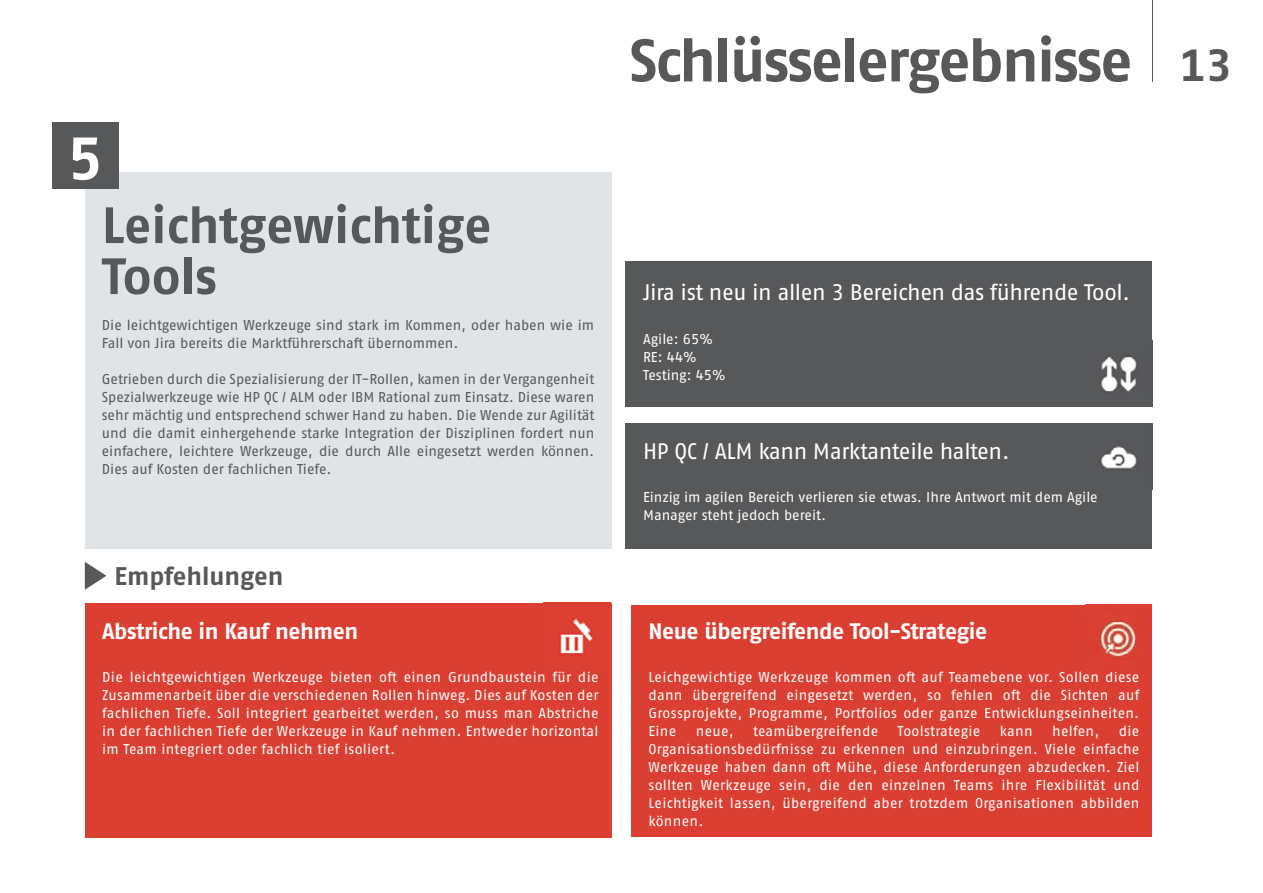
<style>
.page{position:relative;width:1263px;height:893px;background:#fff}
.page>*{position:absolute;margin:0;border:0;box-sizing:border-box;transform-origin:0 0}
.t1{font:700 60px "GBS Fago Pro";letter-spacing:-.03em;color:#57585a}
.t2{font:700 60px "GBS Fago Pro";color:#fff}
.t3{font:700 51px/51px "GBS Fago Pro";letter-spacing:-.005em;color:#57585a}
.t4{font:700 25.5px "GBS Fago Pro";color:#57585a}
.t5{font:22.5px "GBS Fago Pro";letter-spacing:-.02em;color:#fff}
.t6{font:700 22.5px "GBS Fago Pro";letter-spacing:-.02em;color:#fff}
.t7{font:14.25px/18px "GBS Fago Pro";letter-spacing:.01em;color:#fff;text-align:justify}
.t8{font:14.25px/18px "GBS Fago Pro";letter-spacing:-.005em;color:#57585a}
.s1{font-size:45px}
</style>
<div class="page">
<div style="left:85px;top:603px;width:526px;height:235px;background:#db3f32"></div>
<div style="left:85px;top:172px;width:526px;height:377px;background:#e0e4e7"></div>
<div style="left:631px;top:605px;width:521px;height:232px;background:#db3f32"></div>
<div style="left:625px;top:424px;width:527px;height:125px;background:#57585a"></div>
<div style="left:625px;top:261px;width:527px;height:145px;background:#57585a"></div>
<hr style="left:1152px;top:0;width:1px;height:81px;background:#57585a">
<div style="left:52px;top:122px;width:67px;height:67px;background:#57585a"></div>
<svg style="left:85px;top:562px;width:21px;height:28px"></svg>
<img style="left:1100px;top:446px;width:37px;height:23px">
<img style="left:1099px;top:619px;width:39px;height:39px">
<img style="left:1100px;top:355px;width:37px;height:37px">
<img style="left:543px;top:602px;width:67px;height:53px">
<h1 class="t2" style="left:68px;top:123px;width:36px">5</h1>
<h2 class="t3" style="left:102px;top:200px;width:391px">Leichtgewichtige<br>Tools</h2>
<p class="t8" style="left:102px;top:316px;width:494px">Die leichtgewichtigen Werkzeuge sind stark im Kommen, oder haben wie im<br>Fall von Jira bereits die Marktführerschaft übernommen.</p>
<p class="t8" style="left:102px;top:370px;width:494px;text-align:justify">Getrieben durch die Spezialisierung der IT-Rollen, kamen in der Vergangenheit Spezialwerkzeuge wie HP QC / ALM oder IBM Rational zum Einsatz. Diese waren sehr mächtig und entsprechend schwer Hand zu haben. Die Wende zur Agilität und die damit einhergehende starke Integration der Disziplinen fordert nun einfachere, leichtere Werkzeuge, die durch Alle eingesetzt werden können.<br>Dies auf Kosten der fachlichen Tiefe.</p>
<h3 class="t4" style="left:115px;top:560px;width:171px">Empfehlungen</h3>
<h3 class="t6" style="left:102px;top:617px;width:257px">Abstriche in Kauf nehmen</h3>
<p class="t7" style="left:102px;top:668px;width:498px">Die leichtgewichtigen Werkzeuge bieten oft einen Grundbaustein für die Zusammenarbeit über die verschiedenen Rollen hinweg. Dies auf Kosten der fachlichen Tiefe. Soll integriert gearbeitet werden, so muss man Abstriche in der fachlichen Tiefe der Werkzeuge in Kauf nehmen. Entweder horizontal im Team integriert oder fachlich tief isoliert.</p>
<h1 class="t1" style="left:630px;top:24px;width:604px">Schlüsselergebnisse <span class="s1">13</span></h1>
<h3 class="t5" style="left:643px;top:279px;width:489px">Jira ist neu in allen 3 Bereichen das führende Tool.</h3>
<p class="t7" style="left:643px;top:330px;width:84px;text-align:left">Agile: 65%<br>RE: 44%<br>Testing: 45%</p>
<h3 class="t5" style="left:643px;top:438px;width:368px">HP QC / ALM kann Marktanteile halten.</h3>
<p class="t7" style="left:643px;top:488px;width:456px">Einzig im agilen Bereich verlieren sie etwas. Ihre Antwort mit dem Agile<br>Manager steht jedoch bereit.</p>
<h3 class="t6" style="left:648px;top:617px;width:340px">Neue übergreifende Tool-Strategie</h3>
<p class="t7" style="left:648px;top:668px;width:493px">Leichgewichtige Werkzeuge kommen oft auf Teamebene vor. Sollen diese dann übergreifend eingesetzt werden, so fehlen oft die Sichten auf Grossprojekte, Programme, Portfolios oder ganze Entwicklungseinheiten.<br>Eine</p>
<p class="t7" style="left:648px;top:722px;width:492px;text-indent:470px">die Organisationsbedürfnisse zu erkennen und einzubringen. Viele einfache Werkzeuge haben dann oft Mühe, diese Anforderungen abzudecken. Ziel sollten Werkzeuge sein, die den einzelnen Teams ihre Flexibilität und Leichtigkeit lassen, übergreifend aber trotzdem Organisationen abbilden können.</p>
<p class="t7" style="left:696px;top:722px;width:39px">neue,</p>
<p class="t7" style="left:753px;top:722px;width:127px">teamübergreifende</p>
<p class="t7" style="left:898px;top:722px;width:84px">Toolstrategie</p>
<p class="t7" style="left:1000px;top:722px;width:34px">kann</p>
<p class="t7" style="left:1052px;top:722px;width:49px">helfen,</p>
</div>
